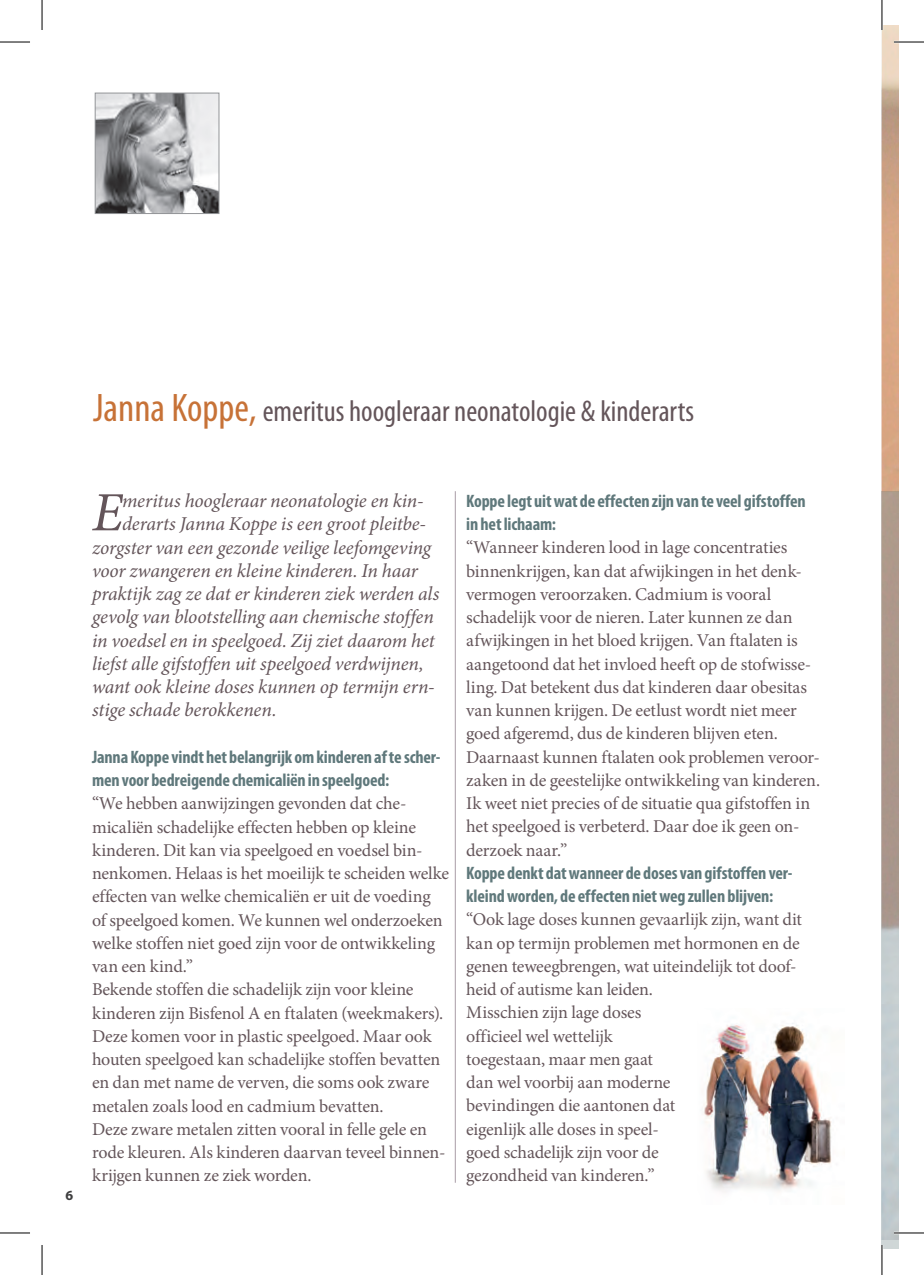
<style>
.page{position:relative;width:924px;height:1275px;background:#fff}
.page>*{position:absolute;margin:0;border:0;box-sizing:border-box;transform-origin:0 0}
.Vorspann_Interview_U{font:italic 55.4px "Minion Pro";color:#64555a}
.Sub_titel_grau{font:condensed 30px "Myriad Pro";color:#64555a}
.Vorspann_Interview_U-2{font:italic 19.6px "Minion Pro";letter-spacing:-.01em;color:#64555a}
.Fließtext{font:18px/23.2px "Minion Pro";letter-spacing:-.015em;color:#64555a}
.Fließtext-2{font:700 condensed 18px/23.2px "Myriad Pro";letter-spacing:-.01em;color:#5f787b}
.t1{font:700 14px "Myriad Pro";color:#3e3e3f}
.s1{font-size:40px;color:#c77237}
.s2{font-family:"Myriad Pro";font-weight:700;font-stretch:condensed;color:#5f787b}
</style>
<div class="page">
<svg style="left:881px;top:25px;width:17px;height:466px;background:#d6ad8f"></svg>
<svg style="left:881px;top:491px;width:17px;height:757px;background:#b6aea9"></svg>
<hr style="left:454px;top:491px;width:1px;height:691px;background:#a99da7">
<img style="left:714px;top:1023px;width:118px;height:169px">
<img style="left:97px;top:95px;width:120px;height:117px">
<div style="left:95px;top:93px;width:124px;height:121px;border:1px solid #939598"></div>
<hr style="left:893px;top:41px;width:30px;height:2px;background:#fff">
<hr style="left:893px;top:1231px;width:30px;height:3px;background:#fff">
<hr style="left:0;top:42px;width:30px;height:1px;background:#000">
<hr style="left:893px;top:42px;width:30px;height:1px;background:#000">
<hr style="left:0;top:1232px;width:30px;height:1px;background:#000">
<hr style="left:893px;top:1232px;width:30px;height:1px;background:#000">
<hr style="left:42px;top:0;width:1px;height:30px;background:#000">
<hr style="left:42px;top:1245px;width:1px;height:30px;background:#000">
<hr style="left:881px;top:0;width:1px;height:30px;background:#000">
<hr style="left:881px;top:1245px;width:1px;height:30px;background:#000">
<p class="Sub_titel_grau" style="left:93px;top:393px;width:602px"><span class="s1">Janna Koppe,</span> emeritus hoogleraar neonatologie &amp; kinderarts</p>
<p class="t1" style="left:65px;top:1186px;width:9px">6</p>
<p class="Vorspann_Interview_U" style="left:92px;top:475px;width:32px">E</p>
<p class="Vorspann_Interview_U-2" style="left:122px;top:487px;width:303px">meritus hoogleraar neonatologie en kin-</p>
<p class="Vorspann_Interview_U-2" style="left:122px;top:510px;width:305px">derarts Janna Koppe is een groot pleitbe-</p>
<p class="Vorspann_Interview_U-2" style="left:92px;top:534px;width:340px">zorgster van een gezonde veilige leefomgeving</p>
<p class="Vorspann_Interview_U-2" style="left:92px;top:557px;width:327px">voor zwangeren en kleine kinderen. In haar</p>
<p class="Vorspann_Interview_U-2" style="left:92px;top:580px;width:348px">praktijk zag ze dat er kinderen ziek werden als</p>
<p class="Vorspann_Interview_U-2" style="left:92px;top:603px;width:343px">gevolg van blootstelling aan chemische stoffen</p>
<p class="Vorspann_Interview_U-2" style="left:92px;top:627px;width:344px">in voedsel en in speelgoed. Zij ziet daarom het</p>
<p class="Vorspann_Interview_U-2" style="left:92px;top:650px;width:333px">liefst alle gifstoffen uit speelgoed verdwijnen,</p>
<p class="Vorspann_Interview_U-2" style="left:92px;top:673px;width:344px">want ook kleine doses kunnen op termijn ern-</p>
<p class="Vorspann_Interview_U-2" style="left:92px;top:696px;width:186px">stige schade berokkenen.</p>
<p class="Fließtext" style="left:92px;top:745px;width:358px"><span class="s2">Janna Koppe vindt het belangrijk om kinderen af te scher&shy;men voor bedreigende chemicaliën in speelgoed:<br></span>“We hebben aanwijzingen gevonden dat che&shy;micaliën schadelijke effecten hebben op kleine kinderen. Dit kan via speelgoed en voedsel bin&shy;nenkomen. Helaas is het moeilijk te scheiden welke effecten van welke chemicaliën er uit de voeding of speelgoed komen. We kunnen wel onderzoeken welke stoffen niet goed zijn voor de ontwikkeling van een kind.”</p>
<p class="Fließtext" style="left:92px;top:978px;width:355px">Bekende stoffen die schadelijk zijn voor kleine kinderen zijn Bisfenol A en ftalaten (weekmakers).<br>Deze komen voor in plastic speelgoed. Maar ook houten speelgoed kan schadelijke stoffen bevatten en dan met name de verven, die soms ook zware metalen zoals lood en cadmium bevatten.<br>Deze zware metalen zitten vooral in felle gele en rode kleuren. Als kinderen daarvan teveel binnen&shy;krijgen kunnen ze ziek worden.</p>
<p class="Fließtext-2" style="left:466px;top:489px;width:341px">Koppe legt uit wat de effecten zijn van te veel gifstoffen in het lichaam:</p>
<p class="Fließtext" style="left:466px;top:536px;width:355px">“Wanneer kinderen lood in lage concentraties binnenkrijgen, kan dat afwijkingen in het denk&shy;vermogen veroorzaken. Cadmium is vooral schadelijk voor de nieren. Later kunnen ze dan afwijkingen in het bloed krijgen. Van ftalaten is aangetoond dat het invloed heeft op de stofwisse&shy;ling. Dat betekent dus dat kinderen daar obesitas van kunnen krijgen. De eetlust wordt niet meer goed afgeremd, dus de kinderen blijven eten.<br>Daarnaast kunnen ftalaten ook problemen veroor&shy;zaken in de geestelijke ontwikkeling van kinderen.<br>Ik weet niet precies of de situatie qua gifstoffen in het speelgoed is verbeterd. Daar doe ik geen on&shy;derzoek naar.”</p>
<p class="Fließtext" style="left:466px;top:861px;width:337px"><span class="s2">Koppe denkt dat wanneer de doses van gifstoffen ver&shy;kleind worden, de effecten niet weg zullen blijven: </span>“Ook lage doses kunnen gevaarlijk zijn, want dit kan op termijn problemen met hormonen en de genen teweegbrengen, wat uiteindelijk tot doof&shy;heid of autisme kan leiden.<br>Misschien zijn lage doses</p>
<p class="Fließtext" style="left:466px;top:1024px;width:148px">officieel wel wettelijk</p>
<p class="Fließtext" style="left:466px;top:1047px;width:210px">toegestaan, maar men gaat dan wel voorbij aan moderne bevindingen die aantonen dat eigenlijk alle doses in speel&shy;goed schadelijk zijn voor de gezondheid van kinderen.”</p>
</div>
